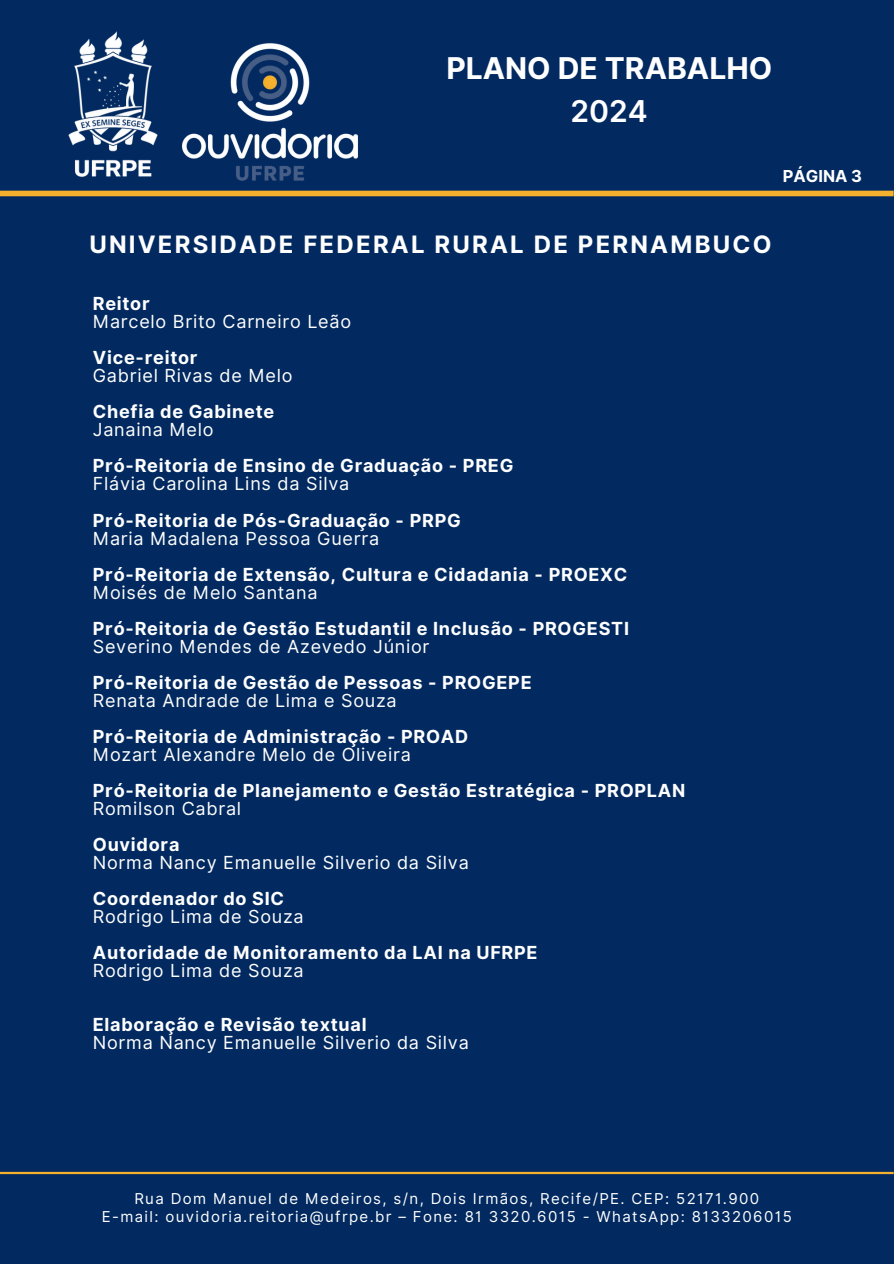
<style>
.page{position:relative;width:894px;height:1264px;background:#fff}
.page>*{position:absolute;margin:0;border:0;box-sizing:border-box;transform-origin:0 0}
.t1{font:700 30px/42.8px "Inter";color:#fff;text-align:center}
.t2{font:700 24px "Inter";letter-spacing:.09em;color:#fff}
.t3{font:700 18px/18px "Inter";letter-spacing:.04em;color:#fff}
.t4{font:18px/18px "Inter";letter-spacing:.04em;color:#fff}
.t5{font:700 16.5px "Inter";color:#fff}
.t6{font:15px "Inter";letter-spacing:.09em;color:#fff}
.s1{font-weight:600}
.s2{font-weight:700}
.s3{font-weight:400}
</style>
<div class="page">
<div style="left:0;top:0;width:893px;height:1263px;background:#022a60"></div>
<hr style="left:0;top:1171px;width:893px;height:3px;background:#f5b02e">
<img style="left:50px;top:31px;width:125px;height:160px">
<img style="left:182px;top:43px;width:176px;height:138px">
<div style="left:0;top:191px;width:893px;height:5px;background:#f5b02e"></div>
<h1 class="t1" style="left:446px;top:47px;width:327px">PLANO DE TRABALHO<br><span class="s1">2024</span></h1>
<h4 class="t5" style="left:782px;top:166px;width:81px">PÁGINA 3</h4>
<h4 class="t2" style="left:89px;top:230px;width:683px">UNIVERSIDADE FEDERAL RURAL DE PERNAMBUCO</h4>
<h3 class="t4" style="left:93px;top:295px;width:260px"><span class="s2">Reitor<br></span>Marcelo Brito Carneiro Leão</h3>
<h2 class="t4" style="left:93px;top:349px;width:201px"><span class="s2">Vice-reitor<br></span>Gabriel Rivas de Melo</h2>
<h4 class="t3" style="left:93px;top:403px;width:183px">Chefia de Gabinete<br><span class="s3">Janaina Melo</span></h4>
<h4 class="t3" style="left:93px;top:457px;width:422px">Pró-Reitoria de Ensino de Graduação - PREG<br><span class="s3">Flávia Carolina Lins da Silva</span></h4>
<h4 class="t3" style="left:93px;top:511px;width:369px">Pró-Reitoria de Pós-Graduação - PRPG<br><span class="s3">Maria Madalena Pessoa Guerra</span></h4>
<h4 class="t3" style="left:93px;top:565px;width:536px">Pró-Reitoria de Extensão, Cultura e Cidadania - PROEXC<br><span class="s3">Moisés de Melo Santana</span></h4>
<h4 class="t3" style="left:93px;top:619px;width:537px">Pró-Reitoria de Gestão Estudantil e Inclusão - PROGESTI<br><span class="s3">Severino Mendes de Azevedo Júnior</span></h4>
<h4 class="t3" style="left:93px;top:673px;width:440px">Pró-Reitoria de Gestão de Pessoas - PROGEPE<br><span class="s3">Renata Andrade de Lima e Souza</span></h4>
<h4 class="t3" style="left:93px;top:727px;width:377px">Pró-Reitoria de Administração - PROAD<br><span class="s3">Mozart Alexandre Melo de Oliveira</span></h4>
<h4 class="t3" style="left:93px;top:781px;width:594px">Pró-Reitoria de Planejamento e Gestão Estratégica - PROPLAN<br><span class="s3">Romilson Cabral</span></h4>
<h4 class="t4" style="left:93px;top:835px;width:377px"><span class="s2">Ouvidora<br></span>Norma Nancy Emanuelle Silverio da Silva</h4>
<h4 class="t4" style="left:93px;top:889px;width:212px"><span class="s2">Coordenador do SIC<br></span>Rodrigo Lima de Souza</h4>
<h4 class="t3" style="left:93px;top:943px;width:446px">Autoridade de Monitoramento da LAI na UFRPE<br><span class="s3">Rodrigo Lima de Souza</span></h4>
<h4 class="t4" style="left:93px;top:1015px;width:377px"><span class="s2">Elaboração e Revisão textual<br></span>Norma Nancy Emanuelle Silverio da Silva</h4>
<p class="t6" style="left:134px;top:1189px;width:626px">Rua Dom Manuel de Medeiros, s/n, Dois Irmãos, Recife/PE. CEP: 52171.900</p>
<p class="t6" style="left:102px;top:1207px;width:691px">E-mail: ouvidoria.reitoria@ufrpe.br – Fone: 81 3320.6015 - WhatsApp: 8133206015</p>
</div>
